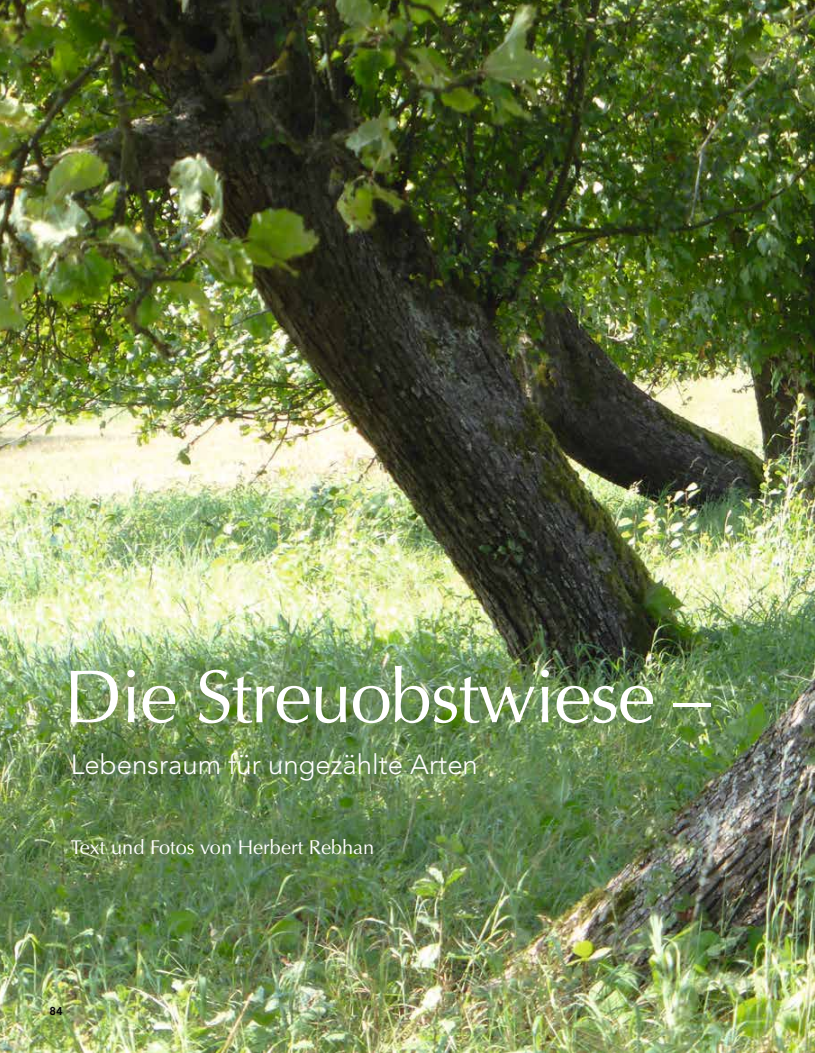
<style>
.page{position:relative;width:815px;height:1053px;background:#fff}
.page>*{position:absolute;margin:0;border:0;box-sizing:border-box;transform-origin:0 0}
.t1{font:75px "Optima LT Std";letter-spacing:-.02em;color:#fff}
.t2{font:300 27.5px "Avenir LT Std";color:#fff}
.t3{font:20px "Optima LT Std";color:#fff}
.t4{font:800 11.25px "Avenir LT Std";color:#000}
</style>
<div class="page">
<img style="left:0;top:0;width:815px;height:1052px">
<h1 class="t1" style="left:64px;top:653px;width:648px">Die Streuobstwiese –</h1>
<h2 class="t2" style="left:71px;top:748px;width:409px">Lebensraum für ungezählte Arten</h2>
<p class="t3" style="left:71px;top:835px;width:305px">Text und Fotos von Herbert Rebhan</p>
<p class="t4" style="left:50px;top:1004px;width:15px">84</p>
</div>
